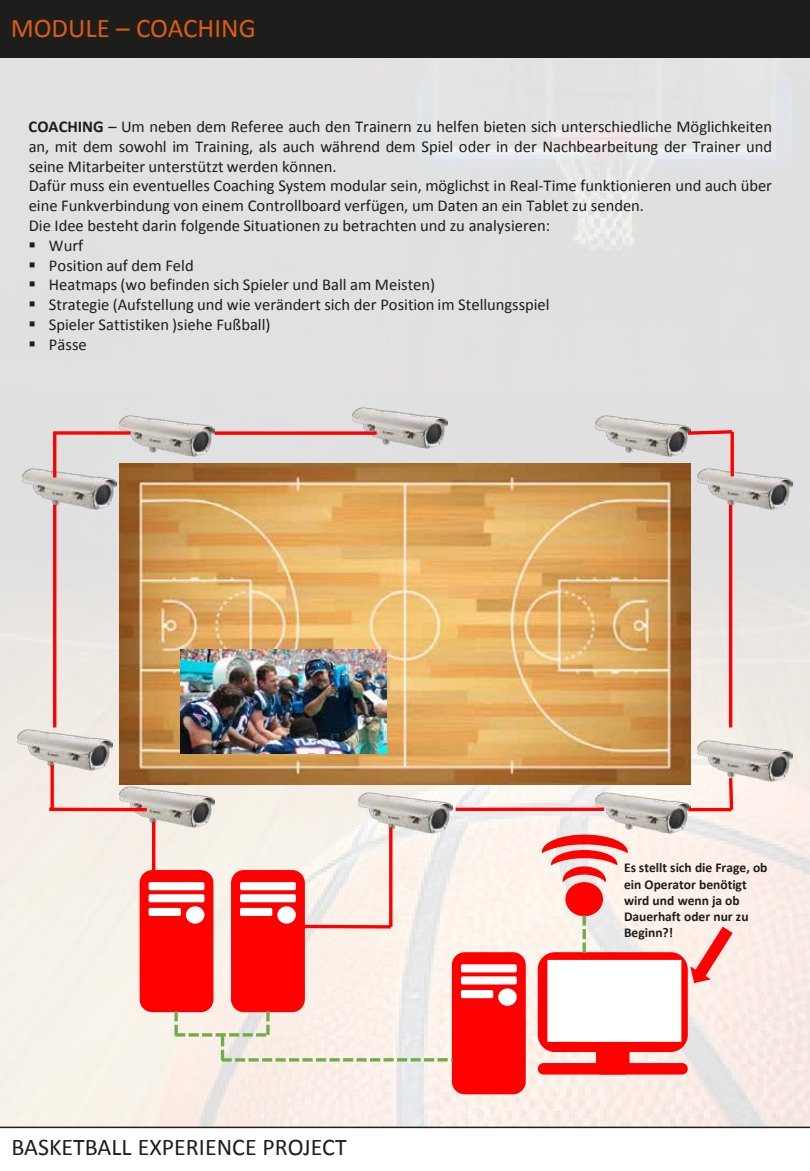
<style>
.page{position:relative;width:810px;height:1171px;background:#fff}
.page>*{position:absolute;margin:0;border:0;box-sizing:border-box;transform-origin:0 0}
.t1{font:27px "Calibri";color:#dc5b12}
.t2{font:24px "Calibri";color:#1d1d1b}
.t3{font:16.5px/19.8px "Calibri";color:#1d1d1b}
.t4{font:700 13.5px/16.2px "Calibri";color:#1d1d1b}
.s1{font-weight:700}
</style>
<div class="page">
<div style="left:0;top:0;width:810px;height:58px;background:#1d1d1b"></div>
<div style="left:0;top:58px;width:810px;height:1068px;background:#fff;opacity:.88"></div>
<hr style="left:0;top:1126px;width:810px;height:1px;background:#1d1d1b">
<img style="left:120px;top:463px;width:570px;height:321px">
<img style="left:120px;top:402px;width:95px;height:61px">
<img style="left:595px;top:402px;width:95px;height:61px">
<img style="left:120px;top:773px;width:95px;height:61px">
<img style="left:595px;top:778px;width:95px;height:62px">
<img style="left:22px;top:455px;width:95px;height:61px">
<img style="left:18px;top:716px;width:94px;height:61px">
<img style="left:698px;top:455px;width:94px;height:61px">
<img style="left:698px;top:727px;width:94px;height:61px">
<img style="left:353px;top:394px;width:95px;height:61px">
<img style="left:358px;top:778px;width:95px;height:62px">
<hr style="left:53px;top:504px;width:3px;height:223px;background:#f00">
<hr style="left:729px;top:504px;width:3px;height:223px;background:#f00">
<hr style="left:215px;top:431px;width:162px;height:3px;background:#f00">
<svg style="left:50px;top:765px;width:4px;height:42px"></svg>
<svg style="left:49px;top:807px;width:98px;height:4px"></svg>
<hr style="left:53px;top:433px;width:3px;height:44px;background:#f00">
<hr style="left:53px;top:431px;width:78px;height:3px;background:#f00">
<hr style="left:731px;top:432px;width:3px;height:44px;background:#f00">
<svg style="left:685px;top:428px;width:51px;height:8px"></svg>
<img style="left:180px;top:649px;width:207px;height:104px">
<svg style="left:727px;top:774px;width:8px;height:39px"></svg>
<svg style="left:689px;top:807px;width:43px;height:4px"></svg>
<hr style="left:456px;top:807px;width:148px;height:3px;background:#f00">
<div style="left:140px;top:870px;width:73px;height:141px;background:#f00;border-radius:12px"></div>
<div style="left:140px;top:869px;width:73px;height:142px;border:2px solid #f00;border-radius:12px"></div>
<div style="left:149px;top:882px;width:55px;height:7px;background:#fff"></div>
<div style="left:149px;top:881px;width:55px;height:9px;border:2px solid #fff"></div>
<div style="left:149px;top:894px;width:55px;height:7px;background:#fff"></div>
<div style="left:149px;top:894px;width:55px;height:8px;border:2px solid #fff"></div>
<div style="left:149px;top:908px;width:31px;height:7px;background:#fff"></div>
<div style="left:149px;top:907px;width:32px;height:8px;border:2px solid #fff"></div>
<div style="left:187px;top:906px;width:17px;height:16px;background:#fff;border-radius:50%"></div>
<div style="left:186px;top:906px;width:18px;height:17px;border:2px solid #fff;border-radius:50%"></div>
<div style="left:232px;top:870px;width:72px;height:141px;background:#f00;border-radius:12px"></div>
<div style="left:231px;top:869px;width:74px;height:142px;border:2px solid #f00;border-radius:12px"></div>
<div style="left:241px;top:882px;width:54px;height:7px;background:#fff"></div>
<div style="left:240px;top:881px;width:56px;height:9px;border:2px solid #fff"></div>
<div style="left:241px;top:894px;width:54px;height:7px;background:#fff"></div>
<div style="left:240px;top:894px;width:56px;height:8px;border:2px solid #fff"></div>
<div style="left:241px;top:908px;width:31px;height:7px;background:#fff"></div>
<div style="left:240px;top:907px;width:32px;height:8px;border:2px solid #fff"></div>
<div style="left:278px;top:906px;width:17px;height:16px;background:#fff;border-radius:50%"></div>
<div style="left:277px;top:906px;width:19px;height:17px;border:2px solid #fff;border-radius:50%"></div>
<div style="left:453px;top:952px;width:72px;height:141px;background:#f00;border-radius:12px"></div>
<div style="left:452px;top:952px;width:74px;height:142px;border:2px solid #f00;border-radius:12px"></div>
<div style="left:462px;top:964px;width:54px;height:7px;background:#fff"></div>
<div style="left:461px;top:964px;width:56px;height:8px;border:2px solid #fff"></div>
<div style="left:462px;top:976px;width:54px;height:7px;background:#fff"></div>
<div style="left:461px;top:976px;width:56px;height:8px;border:2px solid #fff"></div>
<div style="left:462px;top:990px;width:30px;height:7px;background:#fff"></div>
<div style="left:461px;top:989px;width:32px;height:8px;border:2px solid #fff"></div>
<div style="left:499px;top:988px;width:17px;height:16px;background:#fff;border-radius:50%"></div>
<div style="left:498px;top:988px;width:19px;height:17px;border:2px solid #fff;border-radius:50%"></div>
<div style="left:539px;top:952px;width:148px;height:98px;background:#f00;border-radius:16px"></div>
<div style="left:538px;top:952px;width:150px;height:99px;border:2px solid #f00;border-radius:16px"></div>
<div style="left:597px;top:1045px;width:32px;height:28px;background:#f00;border-radius:5px"></div>
<div style="left:596px;top:1044px;width:33px;height:30px;border:2px solid #f00;border-radius:5px"></div>
<div style="left:539px;top:1063px;width:148px;height:10px;background:#f00;border-radius:5px"></div>
<div style="left:538px;top:1062px;width:150px;height:12px;border:2px solid #f00;border-radius:5px"></div>
<div style="left:548px;top:960px;width:133px;height:80px;background:#fff"></div>
<div style="left:547px;top:959px;width:134px;height:82px;border:2px solid #fff"></div>
<svg style="left:304px;top:924px;width:87px;height:4px"></svg>
<svg style="left:389px;top:827px;width:4px;height:99px"></svg>
<hr style="left:152px;top:821px;width:3px;height:49px;background:#f00">
<svg style="left:174px;top:1010px;width:279px;height:51px;background:#eee6da"></svg>
<div style="left:566px;top:882px;width:36px;height:33px;background:#f00;border-radius:50%"></div>
<div style="left:565px;top:881px;width:38px;height:35px;border:2px solid #f00;border-radius:50%"></div>
<svg style="left:541px;top:833px;width:87px;height:50px;background:#fa9996"></svg>
<svg style="left:583px;top:915px;width:3px;height:37px"></svg>
<svg style="left:689px;top:925px;width:45px;height:58px;background:#fcaaa5"></svg>
<h1 class="t1" style="left:11px;top:9px;width:246px">MODULE – COACHING</h1>
<p class="t3" style="left:29px;top:116px;width:745px"><span class="s1">COACHING</span> – Um neben dem Referee auch den Trainern zu helfen bieten sich unterschiedliche Möglichkeiten an, mit dem sowohl im Training, als auch während dem Spiel oder in der Nachbearbeitung der Trainer und seine Mitarbeiter unterstützt werden können.<br>Dafür muss ein eventuelles Coaching System modular sein, möglichst in Real-Time funktionieren und auch über eine Funkverbindung von einem Controllboard verfügen, um Daten an ein Tablet zu senden.<br>Die Idee besteht darin folgende Situationen zu betrachten und zu analysieren:</p>
<p class="t3" style="left:29px;top:235px;width:56px">▪ Wurf</p>
<p class="t3" style="left:29px;top:255px;width:167px">▪ Position auf dem Feld</p>
<p class="t3" style="left:29px;top:274px;width:408px">▪ Heatmaps (wo befinden sich Spieler und Ball am Meisten)</p>
<p class="t3" style="left:29px;top:294px;width:522px">▪ Strategie (Aufstellung und wie verändert sich der Position im Stellungsspiel</p>
<p class="t3" style="left:29px;top:314px;width:243px">▪ Spieler Sattistiken )siehe Fußball)</p>
<p class="t3" style="left:29px;top:334px;width:60px">▪ Pässe</p>
<h2 class="t2" style="left:11px;top:1129px;width:337px">BASKETBALL EXPERIENCE PROJECT</h2>
<p class="t4" style="left:624px;top:859px;width:145px">Es stellt sich die Frage, ob ein Operator benötigt wird und wenn ja ob<br>Dauerhaft oder nur zu<br>Beginn?!</p>
</div>
